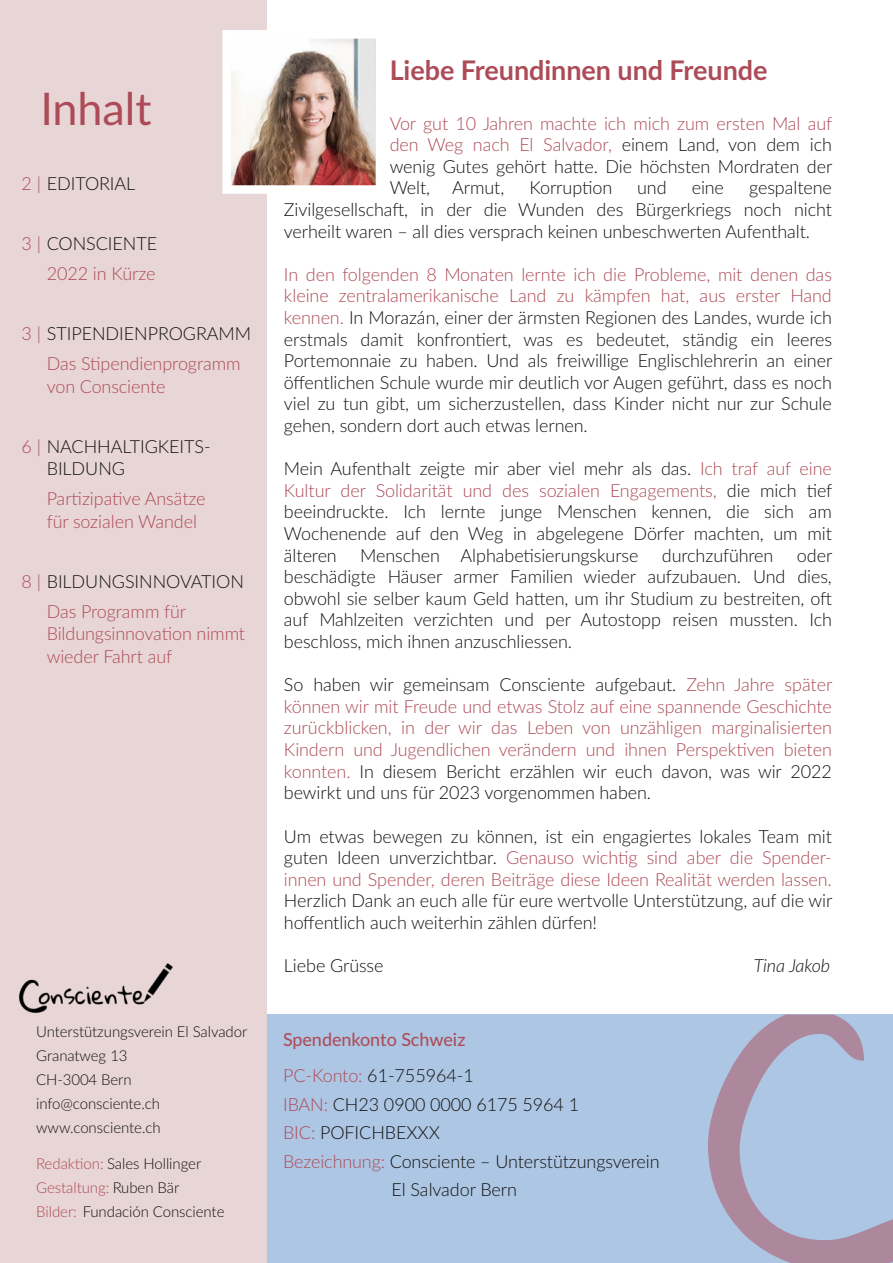
<style>
.page{position:relative;width:893px;height:1263px;background:#fff}
.page>*{position:absolute;margin:0;border:0;box-sizing:border-box;transform-origin:0 0}
.t1{font:45px "Lato";color:#ad4b58}
.t2{font:700 27px "Lato";letter-spacing:-.005em;color:#ad4b58}
.t3{font:300 18px/21.6px "Lato";letter-spacing:-.005em;color:#121211;text-align:justify}
.t4{font:300 18px/21.6px "Lato";letter-spacing:-.005em;color:#ad4b58}
.t5{font:500 18px/36px "Lato";letter-spacing:-.005em;color:#ad4b58}
.t6{font:italic 300 18px "Lato";letter-spacing:-.005em;color:#121211}
.t7{font:300 15px/24px "Lato";letter-spacing:-.005em;color:#121211}
.s1{color:#ad4b58}
.s2{color:#121211}
.s3{font-weight:300}
.s4{font-weight:300;color:#121211}
</style>
<div class="page">
<div style="left:262px;top:1014px;width:631px;height:249px;background:#adc6e3"></div>
<div style="left:0;top:0;width:266px;height:1263px;background:#e8d5d5"></div>
<img style="left:232px;top:40px;width:142px;height:144px">
<div style="left:222px;top:30px;width:162px;height:164px;border:9px solid #fff"></div>
<img style="left:19px;top:963px;width:154px;height:50px">
<svg style="left:708px;top:1014px;width:185px;height:249px"></svg>
<h1 class="t1" style="left:41px;top:89px;width:113px">Inhalt</h1>
<p class="t3" style="left:22px;top:174px;width:115px"><span class="s1">2 |</span> EDITORIAL</p>
<p class="t4" style="left:22px;top:229px;width:137px;line-height:30px;text-align:right">3 | <span class="s2">CONSCIENTE<br></span>2022 in Kürze</p>
<p class="t4" style="left:47px;top:319px;width:206px;line-height:30px;text-indent:-25px">3 | <span class="s2">STIPENDIENPROGRAMM<br></span>Das Stipendienprogramm</p>
<p class="t4" style="left:47px;top:376px;width:120px">von Consciente</p>
<p class="t3" style="left:47px;top:436px;width:166px;line-height:22.5px;text-indent:-25px"><span class="s1">6 |</span> NACHHALTIGKEITS‐<br>BILDUNG</p>
<p class="t4" style="left:47px;top:488px;width:160px;line-height:22.5px">Partizipative Ansätze für sozialen Wandel</p>
<p class="t3" style="left:47px;top:567px;width:199px;line-height:30px;text-indent:-25px"><span class="s1">8 |</span> BILDUNGSINNOVATION<br><span class="s1">Das Programm für</span></p>
<p class="t4" style="left:47px;top:623px;width:200px;line-height:22.5px">Bildungsinnovation nimmt wieder Fahrt auf</p>
<p class="t7" style="left:36px;top:1020px;width:213px">Unterstützungsverein El Salvador<br>Granatweg 13<br>CH‐3004 Bern info@consciente.ch www.consciente.ch</p>
<p class="t7" style="left:36px;top:1152px;width:190px"><span class="s1">Redaktion:</span> Sales Hollinger<br><span class="s1">Gestaltung:</span> Ruben Bär<br><span class="s1">Bilder:</span> Fundación Consciente</p>
<h2 class="t2" style="left:390px;top:58px;width:379px">Liebe Freundinnen und Freunde</h2>
<p class="t3" style="left:390px;top:113px;width:444px"><span class="s1">Vor gut 10 Jahren machte ich mich zum ersten Mal auf den Weg nach El Salvador,</span> einem Land, von dem ich wenig Gutes gehört hatte. Die höchsten Mordraten der Welt, Armut,</p>
<p class="t3" style="left:284px;top:178px;width:549px;text-indent:465px">gespaltene Zivilgesellschaft, in der die Wunden des Bürgerkriegs noch nicht verheilt waren – all dies versprach keinen unbeschwerten Aufenthalt.</p>
<p class="t3" style="left:284px;top:265px;width:550px"><span class="s1">In den folgenden 8 Monaten lernte ich die Probleme, mit denen das kleine zentralamerikanische Land zu kämpfen hat, aus erster Hand kennen.</span> In Morazán, einer der ärmsten Regionen des Landes, wurde ich erstmals damit konfrontiert, was es bedeutet, ständig ein leeres Portemonnaie zu haben. Und als freiwillige Englischlehrerin an einer öffentlichen Schule wurde mir deutlich vor Augen geführt, dass es noch viel zu tun gibt, um sicherzustellen, dass Kinder nicht nur zur Schule gehen, sondern dort auch etwas lernen.</p>
<p class="t3" style="left:284px;top:459px;width:550px">Mein Aufenthalt zeigte mir aber viel mehr als das. <span class="s1">Ich traf auf eine Kultur der Solidarität und des sozialen Engagements,</span> die mich tief beeindruckte. Ich lernte junge Menschen kennen, die sich am Wochenende auf den Weg in abgelegene Dörfer machten, um mit älteren</p>
<p class="t3" style="left:529px;top:178px;width:84px">Korruption</p>
<p class="t3" style="left:637px;top:178px;width:31px">und</p>
<p class="t3" style="left:692px;top:178px;width:34px">eine</p>
<p class="t3" style="left:284px;top:545px;width:550px;text-indent:513px">oder beschädigte Häuser armer Familien wieder aufzubauen. Und dies, obwohl sie selber kaum Geld hatten, um ihr Studium zu bestreiten, oft auf Mahlzeiten verzichten und per Autostopp reisen mussten. Ich beschloss, mich ihnen anzuschliessen.</p>
<p class="t4" style="left:284px;top:675px;width:550px;text-align:justify"><span class="s2">So haben wir gemeinsam Consciente aufgebaut.</span> Zehn Jahre später können wir mit Freude und etwas Stolz auf eine spannende Geschichte zurückblicken, in der wir das Leben von unzähligen marginalisierten Kindern und Jugendlichen verändern und ihnen Perspektiven bieten konnten. <span class="s2">In diesem Bericht erzählen wir euch davon, was wir 2022 bewirkt und uns für 2023 vorgenommen haben.</span></p>
<p class="t4" style="left:284px;top:826px;width:549px;text-align:justify"><span class="s2">Um etwas bewegen zu können, ist ein engagiertes lokales Team mit guten Ideen unverzichtbar.</span> Genauso wichtig sind aber die Spender‐ innen und Spender, deren Beiträge diese Ideen Realität werden lassen.</p>
<p class="t3" style="left:284px;top:891px;width:550px">Herzlich Dank an euch alle für eure wertvolle Unterstützung, auf die wir hoffentlich auch weiterhin zählen dürfen!</p>
<p class="t3" style="left:284px;top:956px;width:101px">Liebe Grüsse</p>
<p class="t6" style="left:754px;top:958px;width:78px">Tina Jakob</p>
<p class="t3" style="left:360px;top:545px;width:280px">Menschen Alphabetisierungskurse</p>
<p class="t3" style="left:662px;top:545px;width:113px">durchzuführen</p>
<p class="t5" style="left:283px;top:1023px;width:192px">Spendenkonto Schweiz<br><span class="s3">PC‐Konto:</span> <span class="s4">61‐755964‐1</span></p>
<p class="t3" style="left:283px;top:1094px;width:298px"><span class="s1">IBAN:</span> CH23 0900 0000 6175 5964 1</p>
<p class="t3" style="left:283px;top:1123px;width:158px"><span class="s1">BIC:</span> POFICHBEXXX</p>
<p class="t3" style="left:283px;top:1151px;width:378px"><span class="s1">Bezeichnung:</span> Consciente – Unterstützungsverein</p>
<p class="t3" style="left:392px;top:1180px;width:127px">El Salvador Bern</p>
</div>
